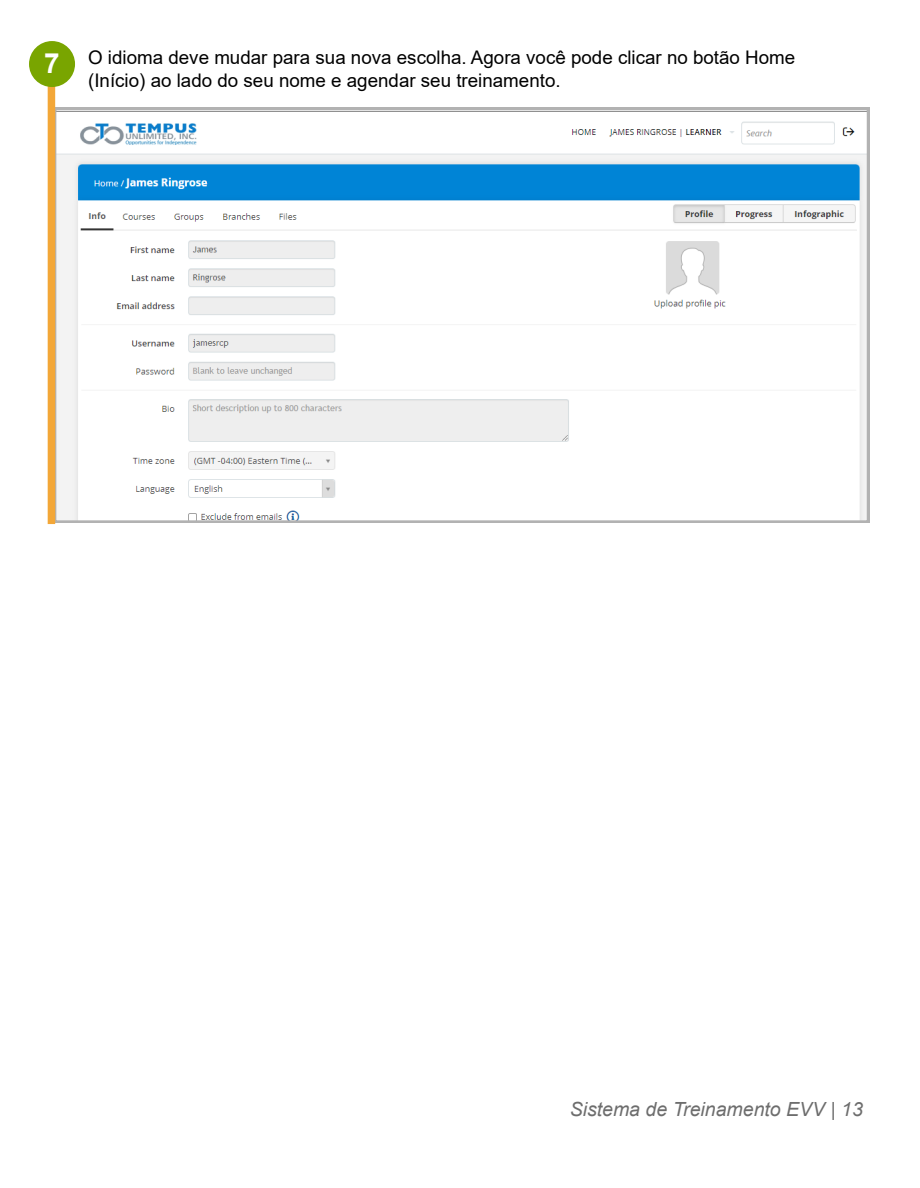
<style>
.page{position:relative;width:920px;height:1188px;background:#fff}
.page>*{position:absolute;margin:0;border:0;box-sizing:border-box;transform-origin:0 0}
.t1{font:700 27.75px "Arial";color:#fff}
.t2{font:italic 19.5px "Arial";color:#6d6d6d}
.t3{font:18.75px/22.5px "Arial";color:#000}
</style>
<div class="page">
<svg style="left:55px;top:108px;width:813px;height:415px"></svg>
<div style="left:48px;top:64px;width:7px;height:460px;background:#f3a738"></div>
<div style="left:29px;top:41px;width:46px;height:46px;background:#79a500;border-radius:50%"></div>
<h1 class="t1" style="left:44px;top:44px;width:17px">7</h1>
<p class="t3" style="left:88px;top:46px;width:708px">O idioma deve mudar para sua nova escolha. Agora você pode clicar no botão Home (Início) ao lado do seu nome e agendar seu treinamento.</p>
<p class="t2" style="left:569px;top:1097px;width:294px">Sistema de Treinamento EVV | 13</p>
</div>
